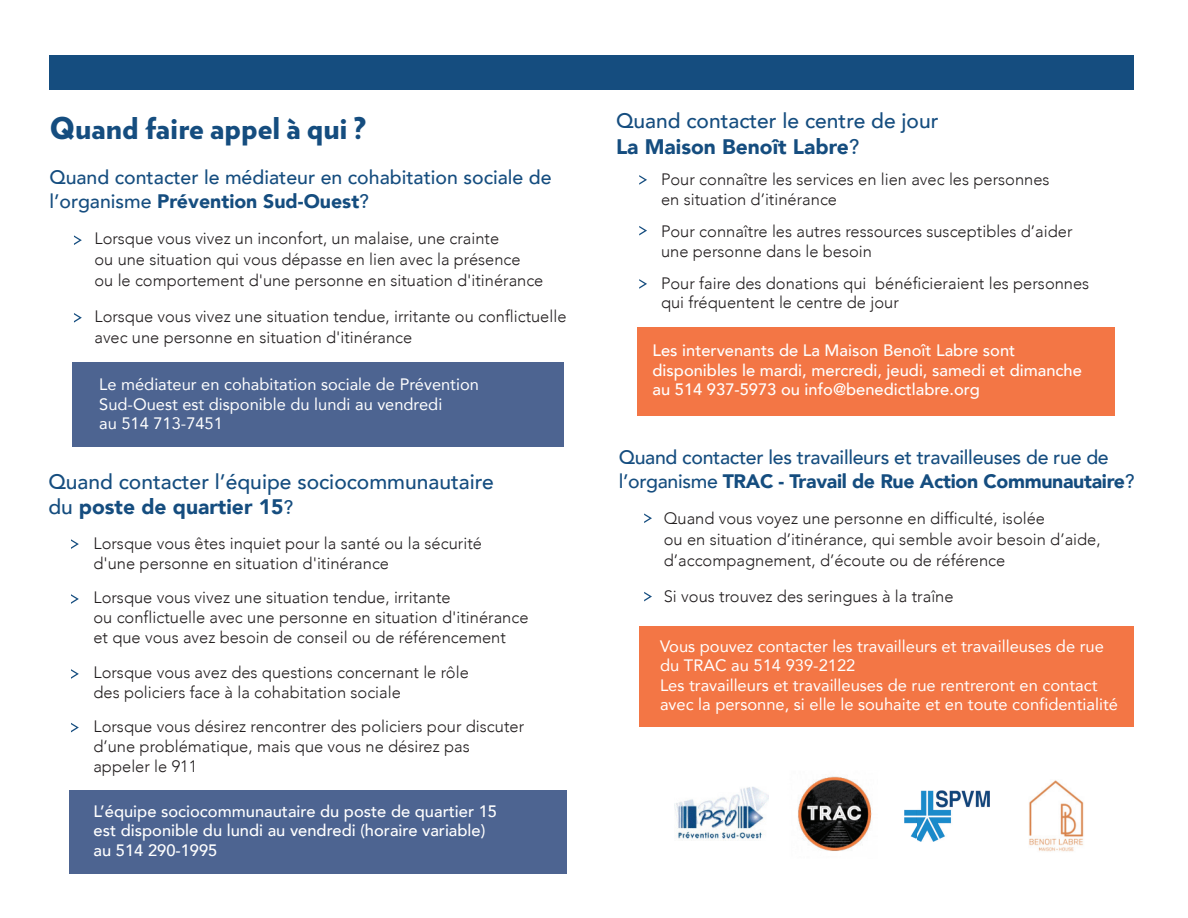
<style>
.page{position:relative;width:1188px;height:918px;background:#fff}
.page>*{position:absolute;margin:0;border:0;box-sizing:border-box;transform-origin:0 0}
.t1{font:900 30px "Verlag";color:#154d7f}
.t2{font:500 21px/25.2px "Avenir";color:#154d7f}
.t3{font:500 19.5px/24px "Avenir";letter-spacing:-.015em;color:#154d7f}
.t4{font:300 16.5px/19.8px "Avenir";color:#231f20}
.t5{font:16.5px/19.5px "Avenir";color:#fff}
.t6{font:500 16.5px/19.5px "Avenir";color:#fff}
.s1{font-weight:900}
.s2{font-size:19.5px}
</style>
<div class="page">
<div style="left:49px;top:55px;width:1085px;height:35px;background:#154d7f"></div>
<div style="left:72px;top:362px;width:492px;height:85px;background:#4d6491"></div>
<div style="left:637px;top:327px;width:478px;height:88px;background:#f37645"></div>
<svg style="left:639px;top:279px;width:8px;height:10px"></svg>
<svg style="left:639px;top:226px;width:8px;height:9px"></svg>
<svg style="left:639px;top:175px;width:8px;height:10px"></svg>
<div style="left:69px;top:790px;width:498px;height:84px;background:#4d6491"></div>
<svg style="left:71px;top:539px;width:8px;height:10px"></svg>
<svg style="left:71px;top:594px;width:8px;height:10px"></svg>
<svg style="left:71px;top:669px;width:8px;height:10px"></svg>
<svg style="left:71px;top:723px;width:8px;height:9px"></svg>
<svg style="left:74px;top:235px;width:8px;height:10px"></svg>
<svg style="left:74px;top:313px;width:8px;height:10px"></svg>
<div style="left:639px;top:627px;width:495px;height:100px;background:#f37645"></div>
<svg style="left:644px;top:513px;width:8px;height:10px"></svg>
<svg style="left:644px;top:592px;width:8px;height:9px"></svg>
<img style="left:916px;top:791px;width:74px;height:51px">
<img style="left:798px;top:776px;width:118px;height:75px">
<img style="left:675px;top:787px;width:94px;height:54px">
<img style="left:1029px;top:780px;width:55px;height:72px">
<h1 class="t1" style="left:49px;top:104px;width:318px">Quand faire appel à qui ?</h1>
<p class="t3" style="left:49px;top:165px;width:504px">Quand contacter le médiateur en cohabitation sociale de l’organisme <span class="s1">Prévention Sud-Ouest</span>?</p>
<p class="t4" style="left:94px;top:228px;width:450px;line-height:21px">Lorsque vous vivez un inconfort, un malaise, une crainte<br>ou une situation qui vous dépasse en lien avec la présence ou le comportement d'une personne en situation d'itinérance</p>
<p class="t4" style="left:94px;top:306px;width:474px;line-height:21px">Lorsque vous vivez une situation tendue, irritante ou conflictuelle avec une personne en situation d'itinérance</p>
<p class="t5" style="left:99px;top:374px;width:381px">Le médiateur en cohabitation sociale de Prévention<br>Sud-Ouest est disponible du lundi au vendredi<br>au 514 713-7451</p>
<p class="t2" style="left:48px;top:468px;width:447px">Quand contacter l’équipe sociocommunautaire du <span class="s1">poste de quartier 15</span><span class="s2">?</span></p>
<p class="t4" style="left:93px;top:533px;width:390px">Lorsque vous êtes inquiet pour la santé ou la sécurité d'une personne en situation d'itinérance</p>
<p class="t4" style="left:93px;top:588px;width:437px">Lorsque vous vivez une situation tendue, irritante<br>ou conflictuelle avec une personne en situation d'itinérance et que vous avez besoin de conseil ou de référencement</p>
<p class="t4" style="left:93px;top:662px;width:377px">Lorsque vous avez des questions concernant le rôle des policiers face à la cohabitation sociale</p>
<p class="t4" style="left:93px;top:717px;width:432px">Lorsque vous désirez rencontrer des policiers pour discuter d’une problématique, mais que vous ne désirez pas appeler le 911</p>
<p class="t6" style="left:94px;top:800px;width:405px">L’équipe sociocommunautaire du poste de quartier 15 est disponible du lundi au vendredi (horaire variable) au 514 290-1995</p>
<p class="t2" style="left:616px;top:107px;width:324px">Quand contacter le centre de jour<br><span class="s1">La Maison Benoît Labre</span>?</p>
<p class="t4" style="left:661px;top:170px;width:390px">Pour connaître les services en lien avec les personnes en situation d’itinérance</p>
<p class="t4" style="left:661px;top:221px;width:413px">Pour connaître les autres ressources susceptibles d’aider une personne dans le besoin</p>
<p class="t4" style="left:661px;top:273px;width:430px">Pour faire des donations qui bénéficieraient les personnes qui fréquentent le centre de jour</p>
<p class="t6" style="left:653px;top:340px;width:431px">Les intervenants de La Maison Benoît Labre sont disponibles le mardi, mercredi, jeudi, samedi et dimanche au 514 937-5973 ou info@benedictlabre.org</p>
<p class="t3" style="left:619px;top:444px;width:517px">Quand contacter les travailleurs et travailleuses de rue de l’organisme <span class="s1">TRAC - Travail de Rue Action Communautaire</span>?</p>
<p class="t4" style="left:664px;top:507px;width:438px;line-height:21px">Quand vous voyez une personne en difficulté, isolée<br>ou en situation d’itinérance, qui semble avoir besoin d’aide, d’accompagnement, d’écoute ou de référence</p>
<p class="t4" style="left:664px;top:586px;width:291px">Si vous trouvez des seringues à la traîne</p>
<p class="t5" style="left:660px;top:636px;width:460px">Vous pouvez contacter les travailleurs et travailleuses de rue du TRAC au 514 939-2122<br>Les travailleurs et travailleuses de rue rentreront en contact avec la personne, si elle le souhaite et en toute confidentialité</p>
</div>
